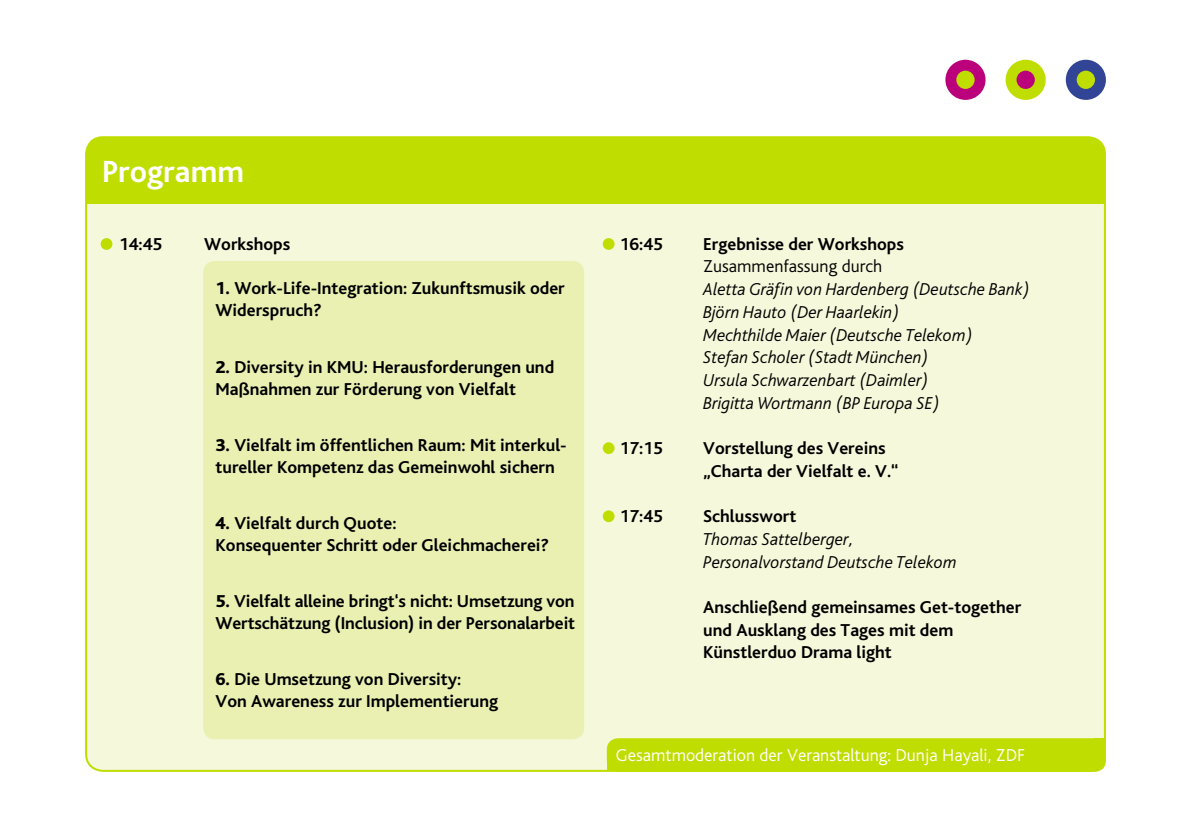
<style>
.page{position:relative;width:1191px;height:840px;background:#fff}
.page>*{position:absolute;margin:0;border:0;box-sizing:border-box;transform-origin:0 0}
.t1{font:700 32px "Bliss";color:#fff}
.t2{font:700 18px/22px "Bliss";color:#000}
.t3{font:italic 300 18px/22.6px "Bliss";color:#000}
.t4{font:300 18px "Bliss";color:#fff}
.t5{font:300 18px "Bliss";color:#000}
.s1{font-weight:800}
</style>
<div class="page">
<div style="left:945px;top:60px;width:40px;height:40px;background:#bb007c;border-radius:50%"></div>
<div style="left:1005px;top:60px;width:40px;height:40px;background:#c0dd00;border-radius:50%"></div>
<div style="left:1065px;top:60px;width:41px;height:40px;background:#314496;border-radius:50%"></div>
<div style="left:956px;top:71px;width:18px;height:18px;background:#c0dd00;border-radius:50%"></div>
<div style="left:1016px;top:71px;width:18px;height:18px;background:#bb007c;border-radius:50%"></div>
<div style="left:1076px;top:71px;width:19px;height:18px;background:#c0dd00;border-radius:50%"></div>
<div style="left:86px;top:137px;width:1019px;height:633px;background:#c0dd00;border-radius:17px"></div>
<div style="left:86px;top:204px;width:1019px;height:566px;background:#f5f8da"></div>
<div style="left:203px;top:261px;width:381px;height:477px;background:#eaf0b2;border-radius:11px"></div>
<div style="left:101px;top:238px;width:11px;height:12px;background:#c0dd00;border-radius:50%"></div>
<div style="left:603px;top:238px;width:11px;height:12px;background:#c0dd00;border-radius:50%"></div>
<div style="left:603px;top:442px;width:11px;height:12px;background:#c0dd00;border-radius:50%"></div>
<div style="left:603px;top:510px;width:11px;height:12px;background:#c0dd00;border-radius:50%"></div>
<div style="left:607px;top:737px;width:499px;height:34px;background:#c0dd00;border-radius:11px"></div>
<div style="left:607px;top:758px;width:9px;height:12px;background:#c0dd00"></div>
<div style="left:1094px;top:737px;width:12px;height:13px;background:#c0dd00"></div>
<h1 class="t1" style="left:102px;top:154px;width:143px">Programm</h1>
<p class="t2" style="left:119px;top:233px;width:45px">14:45</p>
<p class="t2" style="left:204px;top:233px;width:88px">Workshops</p>
<p class="t2" style="left:215px;top:278px;width:351px"><span class="s1">1.</span> Work-Life-Integration: Zukunftsmusik oder<br>Widerspruch?</p>
<p class="t2" style="left:215px;top:356px;width:340px"><span class="s1">2.</span> Diversity in KMU: Herausforderungen und<br>Maßnahmen zur Förderung von Vielfalt</p>
<p class="t2" style="left:215px;top:434px;width:353px"><span class="s1">3.</span> Vielfalt im öffentlichen Raum: Mit interkul&shy;tureller Kompetenz das Gemeinwohl sichern</p>
<p class="t2" style="left:215px;top:512px;width:335px"><span class="s1">4.</span> Vielfalt durch Quote:<br>Konsequenter Schritt oder Gleichmacherei?</p>
<p class="t2" style="left:215px;top:590px;width:361px"><span class="s1">5.</span> Vielfalt alleine bringt‘s nicht: Umsetzung von<br>Wertschätzung (Inclusion) in der Personalarbeit</p>
<p class="t2" style="left:215px;top:668px;width:284px"><span class="s1">6.</span> Die Umsetzung von Diversity:<br>Von Awareness zur Implementierung</p>
<p class="t2" style="left:620px;top:233px;width:45px">16:45</p>
<p class="t2" style="left:620px;top:437px;width:45px">17:15</p>
<p class="t2" style="left:620px;top:505px;width:45px">17:45</p>
<p class="t2" style="left:703px;top:233px;width:202px">Ergebnisse der Workshops</p>
<p class="t5" style="left:703px;top:257px;width:180px">Zusammenfassung durch</p>
<p class="t3" style="left:703px;top:278px;width:328px">Aletta Gräfin von Hardenberg (Deutsche Bank)<br>Björn Hauto (Der Haarlekin)<br>Mechthilde Maier (Deutsche Telekom)<br>Stefan Scholer (Stadt München)<br>Ursula Schwarzenbart (Daimler)<br>Brigitta Wortmann (BP Europa SE)</p>
<p class="t2" style="left:703px;top:437px;width:197px;line-height:22.6px">Vorstellung des Vereins „Charta der Vielfalt e. V.“</p>
<p class="t2" style="left:703px;top:505px;width:94px">Schlusswort</p>
<p class="t3" style="left:703px;top:528px;width:255px">Thomas Sattelberger,<br>Personalvorstand Deutsche Telekom</p>
<p class="t2" style="left:703px;top:595px;width:319px;line-height:22.6px">Anschließend gemeinsames Get-together und Ausklang des Tages mit dem<br>Künstlerduo Drama light</p>
<p class="t4" style="left:616px;top:745px;width:411px">Gesamtmoderation der Veranstaltung: Dunja Hayali, ZDF</p>
</div>
